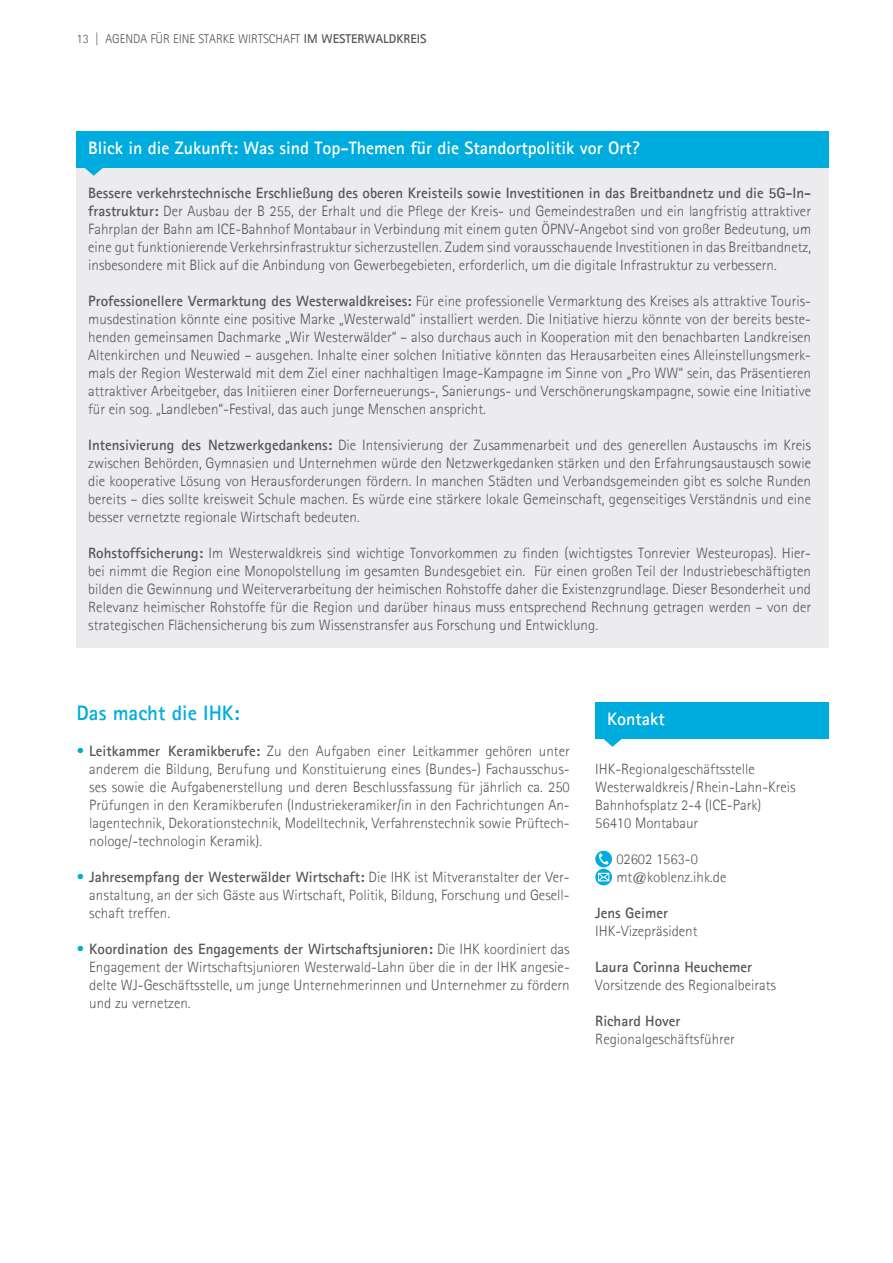
<style>
.page{position:relative;width:893px;height:1263px;background:#fff}
.page>*{position:absolute;margin:0;border:0;box-sizing:border-box;transform-origin:0 0}
.t1{font:700 21px "Agfa Rotis Sans Serif";color:#fff}
.t2{font:700 21px "Agfa Rotis Sans Serif";color:#00acdd}
.t3{font:700 18px "Agfa Rotis Sans Serif";color:#fff}
.t4{font:300 15px/18px "Agfa Rotis Sans Serif";color:#57585a;text-align:justify}
.t5{font:700 15px "Agfa Rotis Sans Serif";color:#57585a}
.t6{font:300 12.75px "Agfa Rotis Sans Serif";color:#57585a}
.s1{font-weight:700}
.s2{font-weight:700;color:#00acdd}
</style>
<div class="page">
<div style="left:595px;top:702px;width:234px;height:36px;background:#00acdd"></div>
<svg style="left:598px;top:738px;width:29px;height:9px"></svg>
<svg style="left:595px;top:869px;width:17px;height:16px"></svg>
<svg style="left:598px;top:873px;width:11px;height:8px"></svg>
<svg style="left:595px;top:851px;width:17px;height:16px"></svg>
<svg style="left:599px;top:853px;width:10px;height:11px"></svg>
<div style="left:77px;top:165px;width:752px;height:483px;background:#ececee"></div>
<div style="left:77px;top:131px;width:752px;height:36px;background:#00acdd"></div>
<svg style="left:79px;top:167px;width:30px;height:9px"></svg>
<p class="t6" style="left:77px;top:31px;width:351px">13 | AGENDA FÜR EINE STARKE WIRTSCHAFT <span class="s1">IM WESTERWALDKREIS</span></p>
<h1 class="t1" style="left:77px;top:125px;width:217px">Vorteile einer Ausbildung</h1>
<p class="t4" style="left:88px;top:184px;width:724px"><span class="s1">Bessere verkehrstechnische Erschließung des oberen Kreisteils sowie Investitionen in das Breitbandnetz und die 5G-In&shy;frastruktur:</span> Der Ausbau der B 255, der Erhalt und die Pflege der Kreis- und Gemeindestraßen und ein langfristig attraktiver Fahrplan der Bahn am ICE-Bahnhof Montabaur in Verbindung mit einem guten ÖPNV-Angebot sind von großer Bedeutung, um eine gut funktionierende Verkehrsinfrastruktur sicherzustellen. Zudem sind vorausschauende Investitionen in das Breitbandnetz, insbesondere mit Blick auf die Anbindung von Gewerbegebieten, erforderlich, um die digitale Infrastruktur zu verbessern.</p>
<p class="t4" style="left:88px;top:292px;width:724px"><span class="s1">Professionellere Vermarktung des Westerwaldkreises:</span> Für eine professionelle Vermarktung des Kreises als attraktive Touris&shy;musdestination könnte eine positive Marke „Westerwald“ installiert werden. Die Initiative hierzu könnte von der bereits beste&shy;henden gemeinsamen Dachmarke „Wir Westerwälder“ – also durchaus auch in Kooperation mit den benachbarten Landkreisen Altenkirchen und Neuwied – ausgehen. Inhalte einer solchen Initiative könnten das Herausarbeiten eines Alleinstellungsmerk&shy;mals der Region Westerwald mit dem Ziel einer nachhaltigen Image-Kampagne im Sinne von „Pro WW“ sein, das Präsentieren attraktiver Arbeitgeber, das Initiieren einer Dorferneuerungs-, Sanierungs- und Verschönerungskampagne, sowie eine Initiative für ein sog. „Landleben“-Festival, das auch junge Menschen anspricht.</p>
<p class="t4" style="left:88px;top:436px;width:724px"><span class="s1">Intensivierung des Netzwerkgedankens:</span> Die Intensivierung der Zusammenarbeit und des generellen Austauschs im Kreis zwischen Behörden, Gymnasien und Unternehmen würde den Netzwerkgedanken stärken und den Erfahrungsaustausch sowie die kooperative Lösung von Herausforderungen fördern. In manchen Städten und Verbandsgemeinden gibt es solche Runden bereits – dies sollte kreisweit Schule machen. Es würde eine stärkere lokale Gemeinschaft, gegenseitiges Verständnis und eine besser vernetzte regionale Wirtschaft bedeuten.</p>
<p class="t4" style="left:88px;top:544px;width:724px"><span class="s1">Rohstoffsicherung:</span> Im Westerwaldkreis sind wichtige Tonvorkommen zu finden (wichtigstes Tonrevier Westeuropas). Hier&shy;bei nimmt die Region eine Monopolstellung im gesamten Bundesgebiet ein. Für einen großen Teil der Industriebeschäftigten bilden die Gewinnung und Weiterverarbeitung der heimischen Rohstoffe daher die Existenzgrundlage. Dieser Besonderheit und Relevanz heimischer Rohstoffe für die Region und darüber hinaus muss entsprechend Rechnung getragen werden – von der strategischen Flächensicherung bis zum Wissenstransfer aus Forschung und Entwicklung.</p>
<p class="t3" style="left:88px;top:136px;width:553px">Blick in die Zukunft: Was sind Top-Themen für die Standortpolitik vor Ort?</p>
<h1 class="t2" style="left:77px;top:700px;width:165px">Das macht die IHK:</h1>
<p class="t4" style="left:89px;top:742px;width:482px;text-indent:-13px"><span class="s2">•</span> <span class="s1">Leitkammer Keramikberufe:</span> Zu den Aufgaben einer Leitkammer gehören unter anderem die Bildung, Berufung und Konstituierung eines (Bundes-) Fachausschus&shy;ses sowie die Aufgabenerstellung und deren Beschlussfassung für jährlich ca. 250<br>Prüfungen in den Keramikberufen (Industriekeramiker/in in den Fachrichtungen An&shy;lagentechnik, Dekorationstechnik, Modelltechnik, Verfahrenstechnik sowie Prüftech&shy;nologe/-technologin Keramik).</p>
<p class="t4" style="left:89px;top:868px;width:482px;text-indent:-13px"><span class="s2">•</span> <span class="s1">Jahresempfang der Westerwälder Wirtschaft:</span> Die IHK ist Mitveranstalter der Ver&shy;anstaltung, an der sich Gäste aus Wirtschaft, Politik, Bildung, Forschung und Gesell&shy;schaft treffen.</p>
<p class="t4" style="left:89px;top:940px;width:482px;text-indent:-13px"><span class="s2">•</span> <span class="s1">Koordination des Engagements der Wirtschaftsjunioren:</span> Die IHK koordiniert das Engagement der Wirtschaftsjunioren Westerwald-Lahn über die in der IHK angesie&shy;delte WJ-Geschäftsstelle, um junge Unternehmerinnen und Unternehmer zu fördern und zu vernetzen.</p>
<p class="t3" style="left:607px;top:707px;width:59px">Kontakt</p>
<p class="t4" style="left:595px;top:760px;width:202px;text-align:left">IHK-Regionalgeschäftsstelle<br>Westerwaldkreis/Rhein-Lahn-Kreis<br>Bahnhofsplatz 2-4 (ICE-Park)<br>56410 Montabaur</p>
<p class="t4" style="left:616px;top:850px;width:112px">02602 1563-0 mt@koblenz.ihk.de</p>
<p class="t5" style="left:595px;top:903px;width:74px">Jens Geimer</p>
<p class="t4" style="left:595px;top:922px;width:104px">IHK-Vizepräsident</p>
<p class="t5" style="left:595px;top:957px;width:158px">Laura Corinna Heuchemer</p>
<p class="t4" style="left:595px;top:976px;width:182px">Vorsitzende des Regionalbeirats</p>
<p class="t5" style="left:595px;top:1011px;width:87px">Richard Hover</p>
<p class="t4" style="left:595px;top:1030px;width:141px">Regionalgeschäftsführer</p>
</div>
